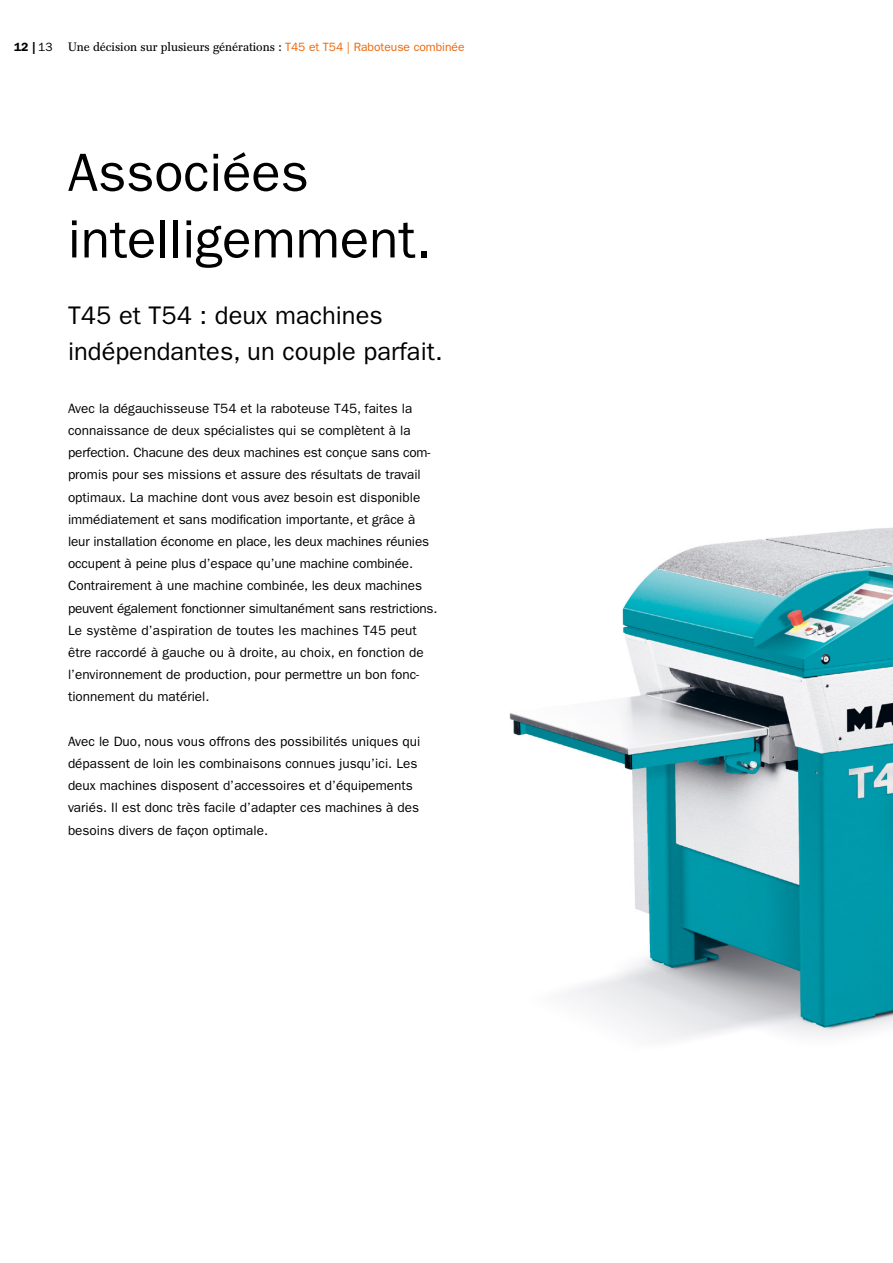
<style>
.page{position:relative;width:893px;height:1263px;background:#fff}
.page>*{position:absolute;margin:0;border:0;box-sizing:border-box;transform-origin:0 0}
.t1{font:54px/66.6px "ITC Franklin Gothic Std";color:#000}
.t2{font:25.5px/36px "ITC Franklin Gothic Std";color:#000}
.t3{font:13.5px/22.2px "ITC Franklin Gothic Std";color:#000}
.t4{font:12px "Franklin Antiqua BQ";color:#000}
.t5{font:600 12px "ITC Franklin Gothic Std";color:#000}
.s1{font-weight:400}
.s2{font-family:"ITC Franklin Gothic Std";color:#ec6608}
</style>
<div class="page">
<img style="left:509px;top:527px;width:384px;height:513px">
<p class="t5" style="left:14px;top:39px;width:40px">12 | <span class="s1">13</span></p>
<p class="t4" style="left:68px;top:40px;width:398px">Une décision sur plusieurs générations : <span class="s2">T45 et T54 | Raboteuse combinée</span></p>
<h1 class="t1" style="left:68px;top:140px;width:365px">Associées intelligemment.</h1>
<h2 class="t2" style="left:68px;top:298px;width:376px">T45 et T54 : deux machines indépendantes, un couple parfait.</h2>
<p class="t3" style="left:68px;top:397px;width:371px">Avec la dégauchisseuse T54 et la raboteuse T45, faites la connaissance de deux spécialistes qui se complètent à la perfection. Chacune des deux machines est conçue sans com&shy;promis pour ses missions et assure des résultats de travail optimaux. La machine dont vous avez besoin est disponible immédiatement et sans modification importante, et grâce à leur installation économe en place, les deux machines réunies occupent à peine plus d’espace qu’une machine combinée.<br>Contrairement à une machine combinée, les deux machines peuvent également fonctionner simultanément sans restrictions.<br>Le système d’aspiration de toutes les machines T45 peut être raccordé à gauche ou à droite, au choix, en fonction de l’environnement de production, pour permettre un bon fonc&shy;tionnement du matériel.</p>
<p class="t3" style="left:68px;top:730px;width:354px">Avec le Duo, nous vous offrons des possibilités uniques qui dépassent de loin les combinaisons connues jusqu’ici. Les deux machines disposent d’accessoires et d’équipements variés. Il est donc très facile d’adapter ces machines à des besoins divers de façon optimale.</p>
</div>
